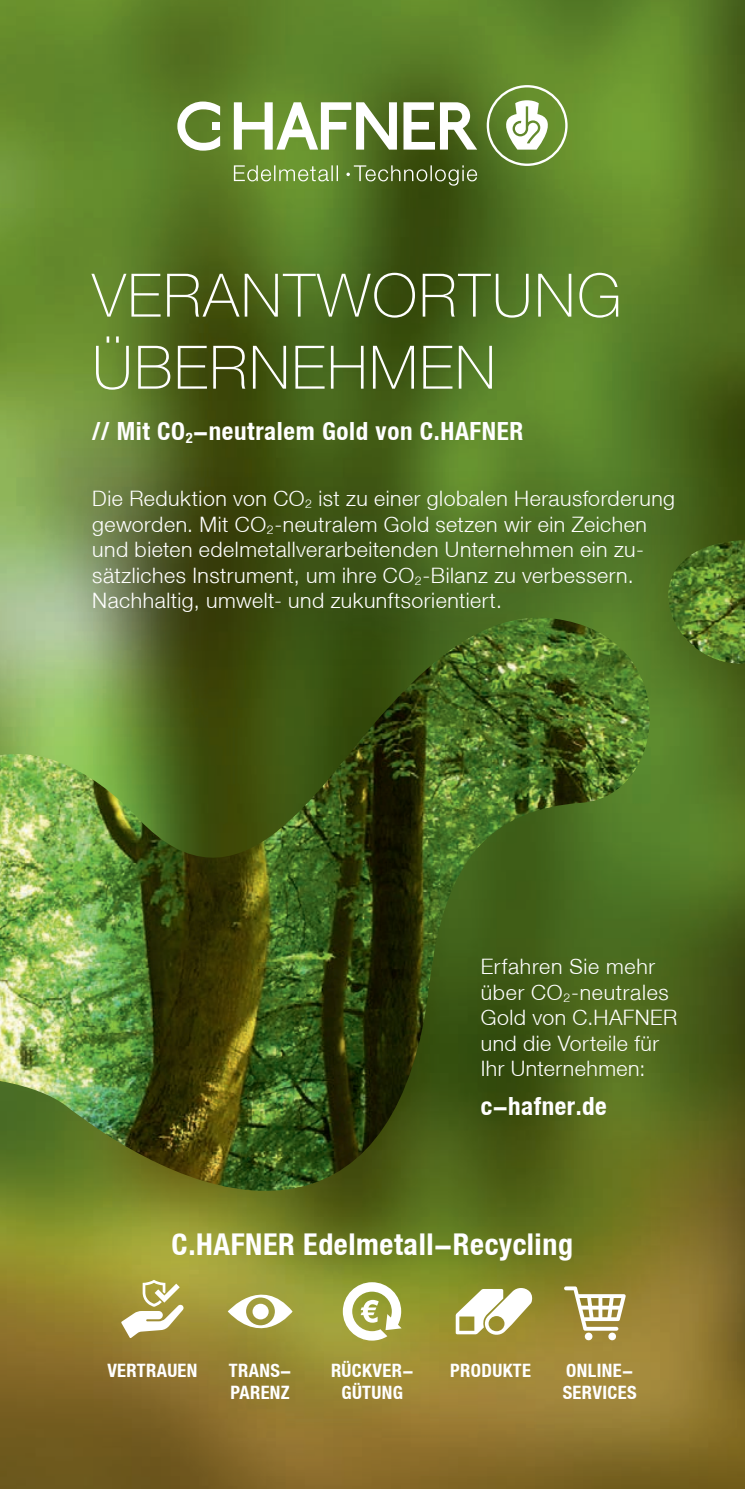
<style>
.page{position:relative;width:745px;height:1489px;background:#fff}
.page>*{position:absolute;margin:0;border:0;box-sizing:border-box;transform-origin:0 0}
.t1{font:100 60px/72px "Helvetica Neue LT";letter-spacing:.035em;color:#fff}
.t2{font:700 condensed 30px "Helvetica Neue LT";letter-spacing:.02em;color:#fff}
.t3{font:700 condensed 25px "Helvetica Neue LT";letter-spacing:.025em;color:#fff}
.t4{font:300 21.25px/25.5px "Helvetica Neue LT";letter-spacing:.025em;color:#fff}
.t5{font:700 condensed 18.5px/22px "Helvetica Neue LT";letter-spacing:.02em;color:#fff}
</style>
<div class="page">
<img style="left:0;top:0;width:744px;height:1488px">
<svg style="left:486px;top:85px;width:81px;height:81px"></svg>
<svg style="left:177px;top:101px;width:43px;height:50px"></svg>
<svg style="left:403px;top:102px;width:74px;height:48px"></svg>
<svg style="left:234px;top:102px;width:162px;height:48px"></svg>
<div style="left:212px;top:122px;width:8px;height:7px;background:#fff"></div>
<svg style="left:234px;top:165px;width:104px;height:16px;background:#8baa5f"></svg>
<svg style="left:346px;top:165px;width:131px;height:21px;background:#5f743a"></svg>
<div style="left:67px;top:465px;width:666px;height:207px;background:#231f20;opacity:.75"></div>
<img style="left:0;top:540px;width:744px;height:695px">
<svg style="left:121px;top:1279px;width:62px;height:58px"></svg>
<svg style="left:227px;top:1273px;width:65px;height:75px"></svg>
<div style="left:252px;top:1303px;width:16px;height:16px;background:#fff;border-radius:50%"></div>
<svg style="left:342px;top:1282px;width:59px;height:58px"></svg>
<svg style="left:455px;top:1286px;width:77px;height:49px"></svg>
<div style="left:608px;top:1332px;width:7px;height:8px;background:#fff;border-radius:50%"></div>
<div style="left:584px;top:1332px;width:8px;height:8px;background:#fff;border-radius:50%"></div>
<svg style="left:563px;top:1286px;width:62px;height:44px"></svg>
<h1 class="t1" style="left:92px;top:259px;width:530px">VERANTWORTUNG<br>ÜBERNEHMEN</h1>
<p class="t3" style="left:92px;top:415px;width:432px">// Mit CO<sub>2</sub>-neutralem Gold von C.HAFNER</p>
<p class="t4" style="left:92px;top:485px;width:584px">Die Reduktion von CO<sub>2</sub> ist zu einer globalen Herausforderung geworden. Mit CO<sub>2</sub>-neutralem Gold setzen wir ein Zeichen und bieten edelmetallverarbeitenden Unternehmen ein zu&shy;sätzliches Instrument, um ihre CO<sub>2</sub>-Bilanz zu verbessern.<br>Nachhaltig, umwelt- und zukunftsorientiert.</p>
<p class="t4" style="left:480px;top:953px;width:198px">Erfahren Sie mehr über CO<sub>2</sub>-neutrales<br>Gold von C.HAFNER und die Vorteile für<br>Ihr Unternehmen:</p>
<p class="t3" style="left:480px;top:1091px;width:127px">c-hafner.de</p>
<h2 class="t2" style="left:171px;top:1226px;width:402px">C.HAFNER Edelmetall-Recycling</h2>
<p class="t5" style="left:107px;top:1358px;width:92px">VERTRAUEN</p>
<p class="t5" style="left:229px;top:1358px;width:64px">TRANS-<br>PARENZ</p>
<p class="t5" style="left:331px;top:1358px;width:84px;text-align:center">RÜCKVER-<br>GÜTUNG</p>
<p class="t5" style="left:450px;top:1358px;width:82px">PRODUKTE</p>
<p class="t5" style="left:562px;top:1358px;width:75px">ONLINE-<br>SERVICES</p>
</div>
